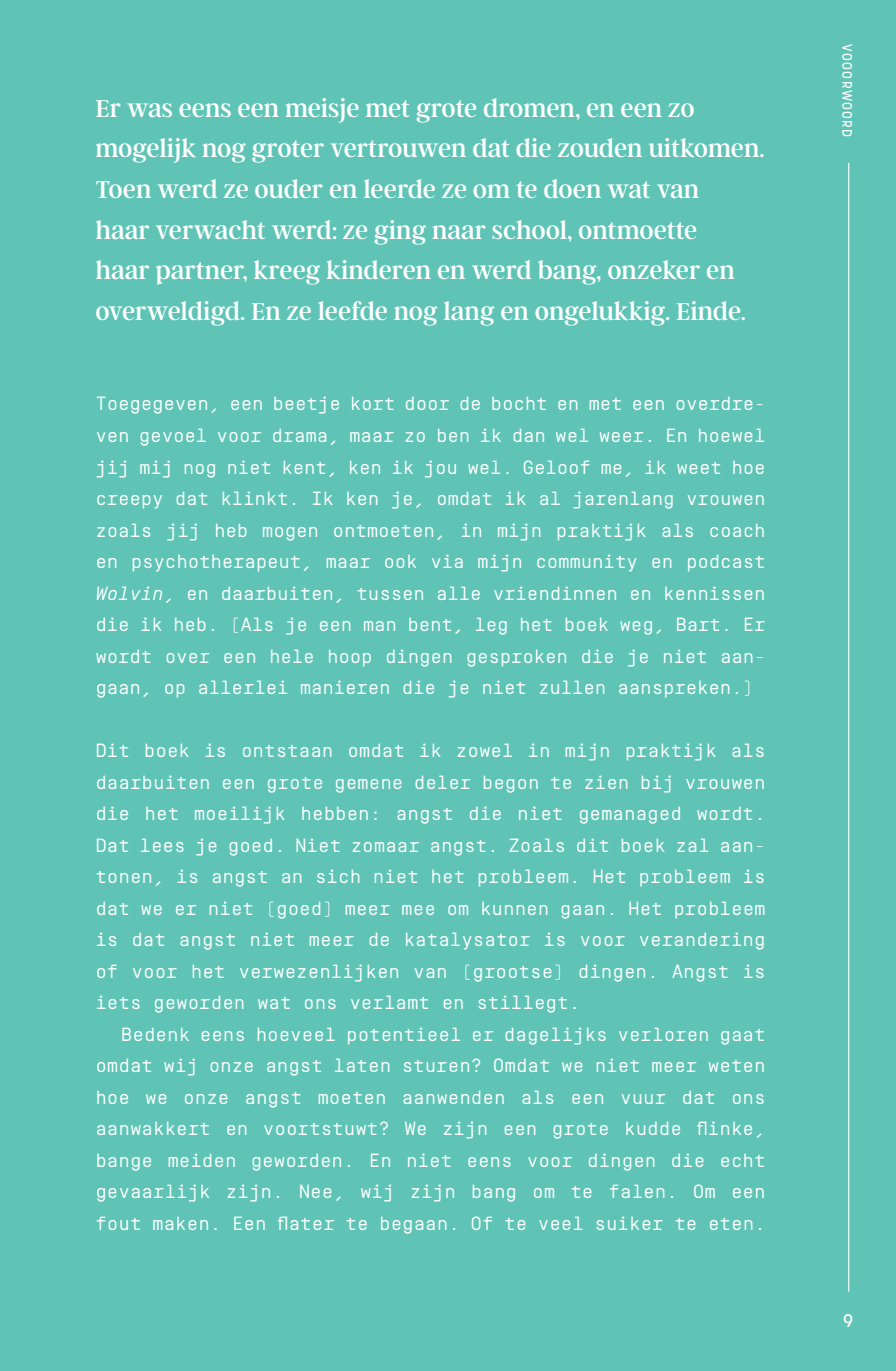
<style>
.page{position:relative;width:896px;height:1371px;background:#fff}
.page>*{position:absolute;margin:0;border:0;box-sizing:border-box;transform-origin:0 0}
.t1{font:27px/40.5px "Argent CF";letter-spacing:-.005em;color:#fff}
.t2{font:19.12px/31.5px "Simplon BP Mono";letter-spacing:-.005em;color:#fff;text-align:justify}
.t3{font:500 18px "Korolev";color:#fff}
.t4{font:500 13.5px "Korolev";letter-spacing:.1em;color:#fff}
.s1{font-style:italic}
</style>
<div class="page">
<div style="left:0;top:0;width:895px;height:1371px;background:#5fc4b6"></div>
<hr style="left:847px;top:163px;width:2px;height:1128px;background:#fff">
<p class="t1" style="left:95px;top:88px;width:670px">Er was eens een meisje met grote dromen, en een zo mogelijk nog groter vertrouwen dat die zouden uitkomen.<br>Toen werd ze ouder en leerde ze om te doen wat van<br>haar verwacht werd: ze ging naar school, ontmoette<br>haar partner, kreeg kinderen en werd bang, onzeker en overweldigd. En ze leefde nog lang en ongelukkig. Einde.</p>
<p class="t2" style="left:95px;top:387px;width:671px">Toegegeven, een beetje kort door de bocht en met een overdre&shy;ven gevoel voor drama, maar zo ben ik dan wel weer. En hoewel jij mij nog niet kent, ken ik jou wel. Geloof me, ik weet hoe creepy dat klinkt. Ik ken je, omdat ik al jarenlang vrouwen zoals jij heb mogen ontmoeten, in mijn praktijk als coach en psychotherapeut, maar ook via mijn community en podcast <span class="s1">Wolvin</span>, en daarbuiten, tussen alle vriendinnen en kennissen die ik heb. (Als je een man bent, leg het boek weg, Bart. Er wordt over een hele hoop dingen gesproken die je niet aan&shy;gaan, op allerlei manieren die je niet zullen aanspreken.)</p>
<p class="t2" style="left:95px;top:734px;width:671px">Dit boek is ontstaan omdat ik zowel in mijn praktijk als daarbuiten een grote gemene deler begon te zien bij vrouwen die het moeilijk hebben: angst die niet gemanaged wordt.<br>Dat lees je goed. Niet zomaar angst. Zoals dit boek zal aan&shy;tonen, is angst an sich niet het probleem. Het probleem is dat we er niet (goed) meer mee om kunnen gaan. Het probleem is dat angst niet meer de katalysator is voor verandering of voor het verwezenlijken van (grootse) dingen. Angst is iets geworden wat ons verlamt en stillegt.</p>
<p class="t2" style="left:95px;top:1017px;width:671px;text-indent:26px">Bedenk eens hoeveel potentieel er dagelijks verloren gaat omdat wij onze angst laten sturen? Omdat we niet meer weten hoe we onze angst moeten aanwenden als een vuur dat ons aanwakkert en voortstuwt? We zijn een grote kudde flinke, bange meiden geworden. En niet eens voor dingen die echt gevaarlijk zijn. Nee, wij zijn bang om te falen. Om een fout maken. Een flater te begaan. Of te veel suiker te eten.</p>
<p class="t4" style="left:855px;top:44px;width:94px;rotate:90deg">VOOORWOORD</p>
<p class="t3" style="left:842px;top:1309px;width:12px">9</p>
</div>
